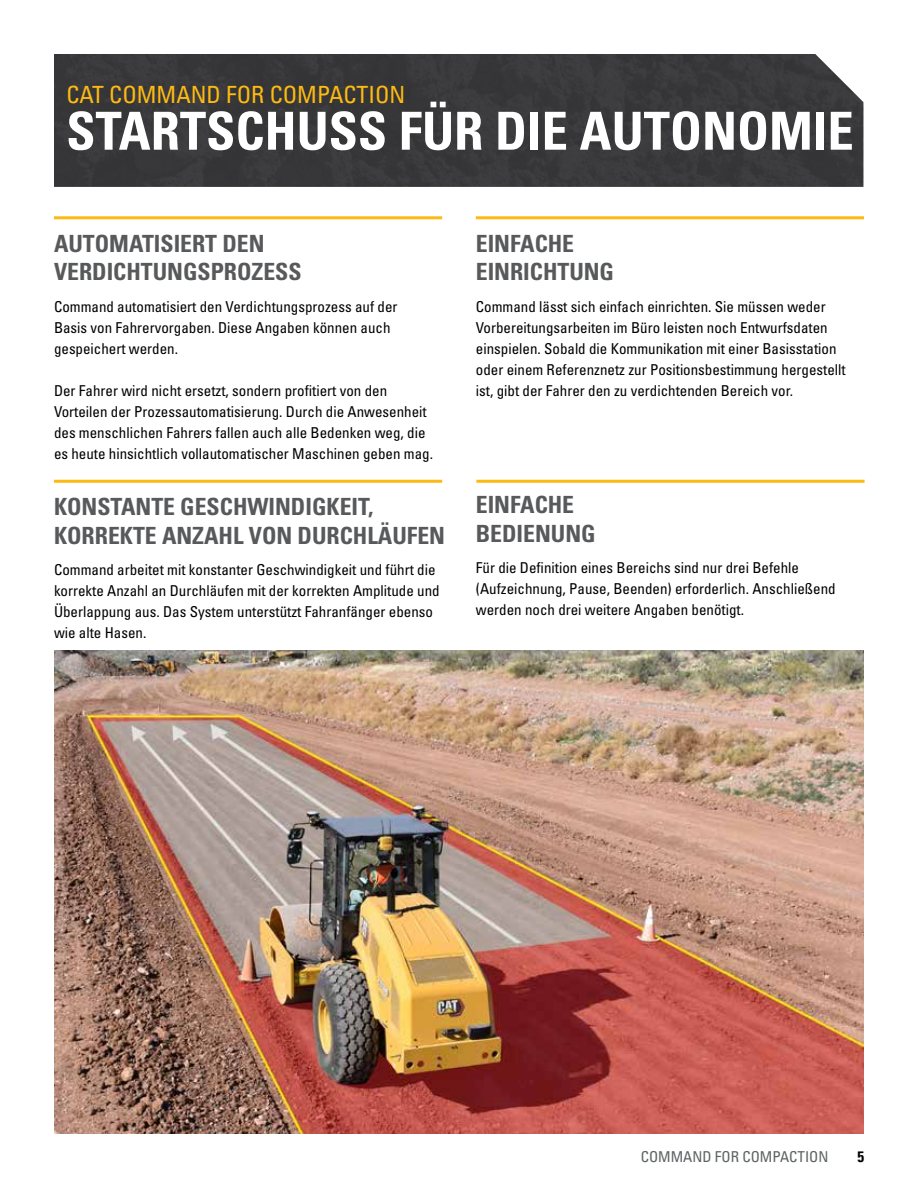
<style>
.page{position:relative;width:918px;height:1188px;background:#fff}
.page>*{position:absolute;margin:0;border:0;box-sizing:border-box;transform-origin:0 0}
.t1{font:700 condensed 52.5px "Univers LT Std";color:#fff}
.t2{font:700 condensed 23.7px/28.5px "Univers LT Std";color:#58595b}
.t3{font:condensed 23.7px "Univers LT Std";color:#fdba12}
.t4{font:condensed 15px/21px "Univers LT Std";color:#000}
.t5{font:condensed 15px "Univers LT Std";color:#5e6263}
.t6{font:700 condensed 15px "Univers LT";color:#000}
</style>
<div class="page">
<div style="left:54px;top:54px;width:809px;height:133px;background:#383739"></div>
<hr style="left:54px;top:216px;width:388px;height:3px;background:#fdba12">
<hr style="left:54px;top:480px;width:388px;height:3px;background:#fdba12">
<img style="left:54px;top:650px;width:809px;height:484px">
<hr style="left:476px;top:216px;width:388px;height:3px;background:#fdba12">
<hr style="left:476px;top:480px;width:389px;height:3px;background:#fdba12">
<h2 class="t3" style="left:66px;top:80px;width:340px">CAT COMMAND FOR COMPACTION</h2>
<h1 class="t1" style="left:66px;top:99px;width:789px">STARTSCHUSS FÜR DIE AUTONOMIE</h1>
<h2 class="t2" style="left:54px;top:229px;width:249px">AUTOMATISIERT DEN<br>VERDICHTUNGSPROZESS</h2>
<p class="t4" style="left:54px;top:296px;width:345px">Command automatisiert den Verdichtungsprozess auf der<br>Basis von Fahrervorgaben. Diese Angaben können auch gespeichert werden.</p>
<p class="t4" style="left:54px;top:380px;width:381px">Der Fahrer wird nicht ersetzt, sondern profitiert von den Vorteilen der Prozessautomatisierung. Durch die Anwesenheit des menschlichen Fahrers fallen auch alle Bedenken weg, die es heute hinsichtlich vollautomatischer Maschinen geben mag.</p>
<h2 class="t2" style="left:54px;top:493px;width:393px">KONSTANTE GESCHWINDIGKEIT,<br>KORREKTE ANZAHL VON DURCHLÄUFEN</h2>
<p class="t4" style="left:54px;top:559px;width:387px">Command arbeitet mit konstanter Geschwindigkeit und führt die korrekte Anzahl an Durchläufen mit der korrekten Amplitude und Überlappung aus. Das System unterstützt Fahranfänger ebenso wie alte Hasen.</p>
<h2 class="t2" style="left:476px;top:229px;width:140px">EINFACHE<br>EINRICHTUNG</h2>
<p class="t4" style="left:476px;top:296px;width:371px">Command lässt sich einfach einrichten. Sie müssen weder Vorbereitungsarbeiten im Büro leisten noch Entwurfsdaten einspielen. Sobald die Kommunikation mit einer Basisstation oder einem Referenznetz zur Positionsbestimmung hergestellt ist, gibt der Fahrer den zu verdichtenden Bereich vor.</p>
<h2 class="t2" style="left:476px;top:491px;width:121px">EINFACHE<br>BEDIENUNG</h2>
<p class="t4" style="left:476px;top:557px;width:361px">Für die Definition eines Bereichs sind nur drei Befehle (Aufzeichnung, Pause, Beenden) erforderlich. Anschließend werden noch drei weitere Angaben benötigt.</p>
<p class="t5" style="left:641px;top:1147px;width:189px">COMMAND FOR COMPACTION</p>
<p class="t6" style="left:857px;top:1147px;width:8px">5</p>
</div>
